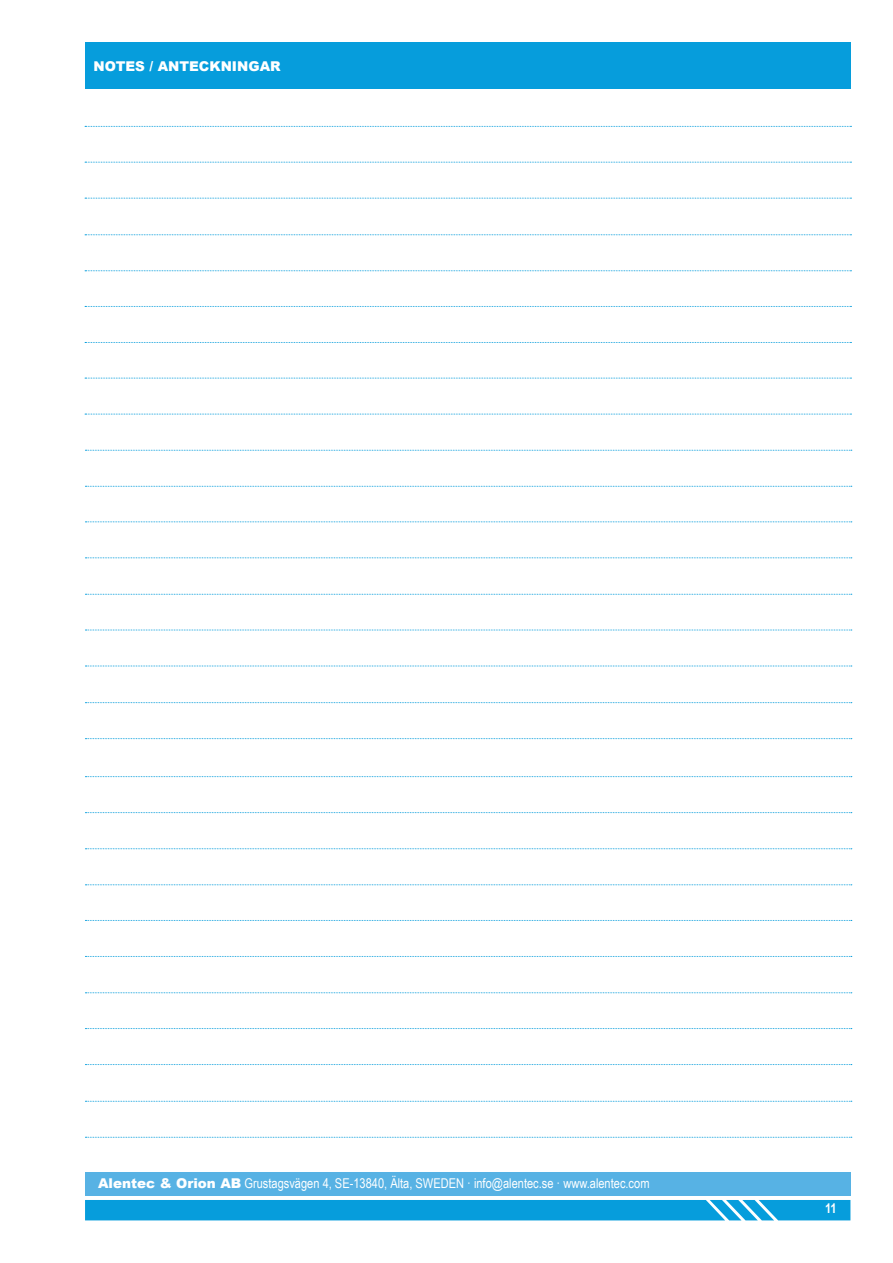
<style>
.page{position:relative;width:893px;height:1263px;background:#fff}
.page>*{position:absolute;margin:0;border:0;box-sizing:border-box;transform-origin:0 0}
.t1{font:13.5px "Arial Narrow";color:#fff}
.titulos_apartados{font:900 13.5px "Arial";color:#fff}
.t2{font:700 13.5px "Arial Narrow";color:#fff}
.s1{font-family:"Arial";font-weight:900}
</style>
<div class="page">
<div style="left:85px;top:1200px;width:765px;height:20px;background:#069ddc"></div>
<div style="left:85px;top:1172px;width:765px;height:24px;background:#57b2e4"></div>
<div style="left:85px;top:43px;width:765px;height:46px;background:#069ddc"></div>
<svg style="left:85px;top:126px;width:766px;height:1px"></svg>
<svg style="left:85px;top:162px;width:766px;height:1px"></svg>
<svg style="left:85px;top:198px;width:766px;height:1px"></svg>
<svg style="left:85px;top:234px;width:766px;height:1px"></svg>
<svg style="left:85px;top:270px;width:766px;height:1px"></svg>
<svg style="left:85px;top:342px;width:766px;height:1px"></svg>
<svg style="left:85px;top:378px;width:766px;height:1px"></svg>
<svg style="left:85px;top:414px;width:766px;height:1px"></svg>
<svg style="left:85px;top:306px;width:766px;height:1px"></svg>
<svg style="left:85px;top:486px;width:767px;height:1px"></svg>
<svg style="left:85px;top:521px;width:767px;height:1px"></svg>
<svg style="left:85px;top:557px;width:767px;height:1px"></svg>
<svg style="left:85px;top:450px;width:767px;height:1px"></svg>
<svg style="left:85px;top:594px;width:767px;height:1px"></svg>
<svg style="left:85px;top:630px;width:767px;height:1px"></svg>
<svg style="left:85px;top:666px;width:767px;height:1px"></svg>
<svg style="left:85px;top:702px;width:767px;height:1px"></svg>
<svg style="left:85px;top:738px;width:767px;height:1px"></svg>
<svg style="left:85px;top:776px;width:767px;height:1px"></svg>
<svg style="left:85px;top:812px;width:767px;height:1px"></svg>
<svg style="left:85px;top:884px;width:767px;height:1px"></svg>
<svg style="left:85px;top:920px;width:767px;height:1px"></svg>
<svg style="left:85px;top:956px;width:767px;height:1px"></svg>
<svg style="left:85px;top:848px;width:767px;height:1px"></svg>
<svg style="left:85px;top:992px;width:767px;height:1px"></svg>
<svg style="left:85px;top:1028px;width:767px;height:1px"></svg>
<svg style="left:85px;top:1064px;width:767px;height:1px"></svg>
<svg style="left:85px;top:1101px;width:767px;height:1px"></svg>
<svg style="left:85px;top:1137px;width:767px;height:1px"></svg>
<p class="titulos_apartados" style="left:94px;top:56px;width:189px">NOTES / ANTECKNINGAR</p>
<p class="t1" style="left:98px;top:1173px;width:553px"><span class="s1">Alentec &amp; Orion AB</span> Grustagsvägen 4, SE-13840, Älta, SWEDEN · info@alentec.se · www.alentec.com</p>
<p class="t2" style="left:825px;top:1198px;width:13px">11</p>
</div>
